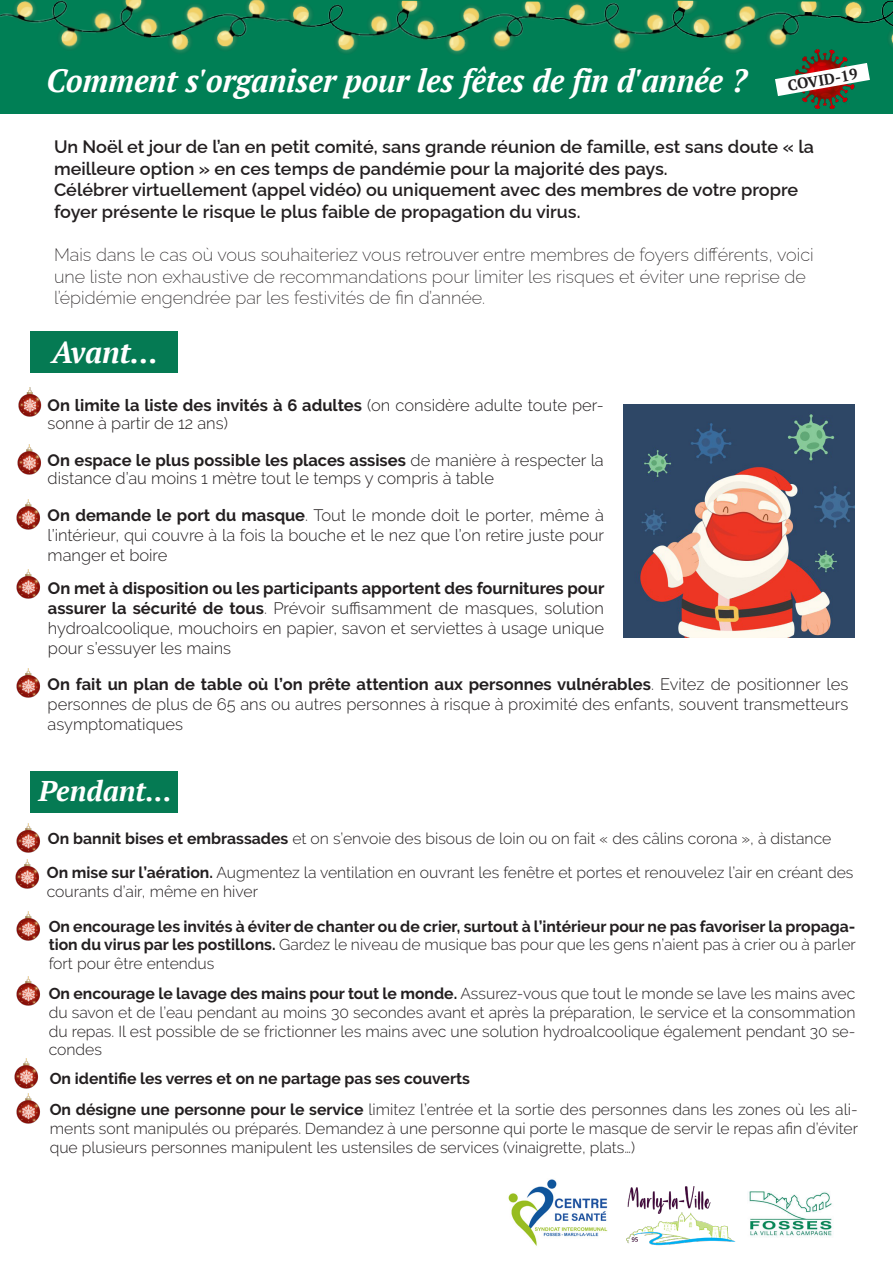
<style>
.page{position:relative;width:893px;height:1263px;background:#fff}
.page>*{position:absolute;margin:0;border:0;box-sizing:border-box;transform-origin:0 0}
.t1{font:italic 700 32.1px "PT Serif";color:#fff;scale:.94 1}
.t2{font:italic 700 30px "PT Serif";letter-spacing:-.005em;color:#fff}
.t3{font:italic 700 28.5px "PT Serif";color:#fff}
.t4{font:100 18px/21.6px "Raleway";color:#231f20}
.t5{font:300 16.5px/19.8px "Raleway";color:#231f20;text-align:justify}
.t6{font:300 15.75px/18.9px "Raleway";color:#231f20;text-align:justify}
.t7{font:700 15.75px/18.9px "Raleway";color:#231f20;text-align:justify}
.t8{font:700 15px "PT Serif";color:#231f20}
.s1{font-weight:700}
.s2{font-weight:300}
</style>
<div class="page">
<div style="left:0;top:0;width:893px;height:113px;background:#007f55"></div>
<img style="left:0;top:0;width:276px;height:53px">
<img style="left:276px;top:0;width:276px;height:55px">
<img style="left:552px;top:0;width:276px;height:53px">
<img style="left:828px;top:1px;width:65px;height:46px">
<img style="left:18px;top:387px;width:24px;height:30px">
<img style="left:17px;top:444px;width:24px;height:31px">
<img style="left:16px;top:500px;width:24px;height:30px">
<img style="left:16px;top:569px;width:24px;height:30px">
<img style="left:16px;top:668px;width:24px;height:30px">
<img style="left:623px;top:404px;width:232px;height:234px">
<img style="left:16px;top:823px;width:24px;height:30px">
<img style="left:15px;top:859px;width:24px;height:30px">
<img style="left:16px;top:911px;width:24px;height:30px">
<img style="left:16px;top:976px;width:24px;height:30px">
<img style="left:14px;top:1059px;width:24px;height:30px">
<img style="left:16px;top:1093px;width:24px;height:31px">
<div style="left:31px;top:331px;width:147px;height:42px;background:#057a53"></div>
<div style="left:31px;top:771px;width:147px;height:41px;background:#057a53"></div>
<img style="left:626px;top:1186px;width:110px;height:60px">
<img style="left:508px;top:1179px;width:100px;height:67px">
<img style="left:787px;top:46px;width:73px;height:68px">
<img style="left:749px;top:1191px;width:83px;height:46px">
<svg style="left:775px;top:63px;width:95px;height:33px"></svg>
<p class="t1" style="left:46px;top:59px;width:746px">Comment s'organiser pour les fêtes de fin d'année ?</p>
<p class="t8" style="left:786px;top:76px;width:72px;rotate:-10deg">COVID-19</p>
<p class="t4" style="left:54px;top:134px;width:761px">Un Noël et jour de l’an en petit comité, sans grande réunion de famille, est sans doute « la meilleure option » en ces temps de pandémie pour la majorité des pays.</p>
<p class="t4" style="left:54px;top:177px;width:746px">Célébrer virtuellement (appel vidéo) ou uniquement avec des membres de votre propre foyer présente le risque le plus faible de propagation du virus.</p>
<p class="t4" style="left:54px;top:242px;width:761px">Mais dans le cas où vous souhaiteriez vous retrouver entre membres de foyers différents, voici une liste non exhaustive de recommandations pour limiter les risques et éviter une reprise de l’épidémie engendrée par les festivités de fin d’année.</p>
<p class="t2" style="left:51px;top:332px;width:108px">Avant...</p>
<p class="t5" style="left:48px;top:396px;width:558px;line-height:18px"><span class="s1">On limite la liste des invités à 6 adultes</span> (on considère adulte toute per&shy;sonne à partir de 12 ans)</p>
<p class="t5" style="left:48px;top:451px;width:558px;line-height:18px"><span class="s1">On espace le plus possible les places assises</span> de manière à respecter la distance d’au moins 1 mètre tout le temps y compris à table</p>
<p class="t5" style="left:48px;top:505px;width:558px"><span class="s1">On demande le port du masque</span>. Tout le monde doit le porter, même à l’intérieur, qui couvre à la fois la bouche et le nez que l’on retire juste pour manger et boire</p>
<p class="t5" style="left:48px;top:579px;width:558px"><span class="s1">On met à disposition ou les participants apportent des fournitures pour assurer la sécurité de tous</span>. Prévoir suffisamment de masques, solution hydroalcoolique, mouchoirs en papier, savon et serviettes à usage unique pour s’essuyer les mains</p>
<p class="t5" style="left:48px;top:674px;width:802px"><span class="s1">On fait un plan de table où l’on prête attention aux personnes vulnérables</span>. Evitez de positionner les personnes de plus de 65 ans ou autres personnes à risque à proximité des enfants, souvent transmetteurs asymptomatiques</p>
<p class="t3" style="left:39px;top:772px;width:135px">Pendant...</p>
<p class="t6" style="left:48px;top:829px;width:785px"><span class="s1">On bannit bises et embrassades</span> et on s’envoie des bisous de loin ou on fait « des câlins corona », à distance</p>
<p class="t6" style="left:47px;top:863px;width:808px"><span class="s1">On mise sur l’aération.</span> Augmentez la ventilation en ouvrant les fenêtre et portes et renouvelez l’air en créant des courants d’air, même en hiver</p>
<p class="t7" style="left:49px;top:917px;width:809px">On encourage les invités à éviter de chanter ou de crier, surtout à l’intérieur pour ne pas favoriser la propaga&shy;tion du virus par les postillons. <span class="s2">Gardez le niveau de musique bas pour que les gens n’aient pas à crier ou à parler fort pour être entendus</span></p>
<p class="t6" style="left:49px;top:984px;width:808px"><span class="s1">On encourage le lavage des mains pour tout le monde.</span> Assurez-vous que tout le monde se lave les mains avec du savon et de l’eau pendant au moins 30 secondes avant et après la préparation, le service et la consommation du repas. Il est possible de se frictionner les mains avec une solution hydroalcoolique également pendant 30 se&shy;condes</p>
<p class="t7" style="left:50px;top:1069px;width:422px">On identifie les verres et on ne partage pas ses couverts</p>
<p class="t6" style="left:50px;top:1100px;width:810px"><span class="s1">On désigne une personne pour le service</span> limitez l’entrée et la sortie des personnes dans les zones où les ali&shy;ments sont manipulés ou préparés. Demandez à une personne qui porte le masque de servir le repas afin d’éviter que plusieurs personnes manipulent les ustensiles de services (vinaigrette, plats…)</p>
</div>
